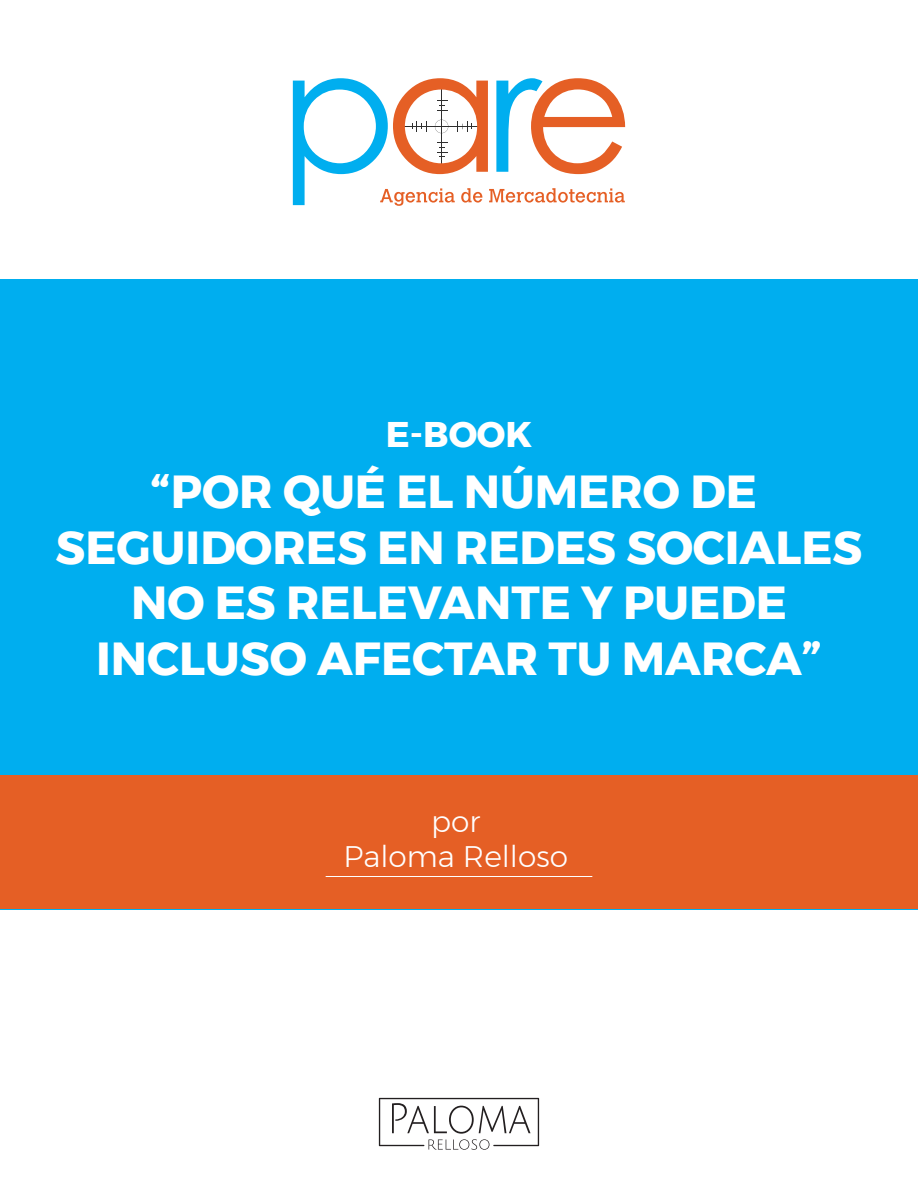
<style>
.page{position:relative;width:918px;height:1188px;background:#fff}
.page>*{position:absolute;margin:0;border:0;box-sizing:border-box;transform-origin:0 0}
.t1{font:700 46.2px/55.5px "Montserrat";color:#fff;text-align:center}
.t2{font:700 35.55px "Montserrat";color:#fff}
.t3{font:300 29.7px/35.5px "Montserrat";color:#fff;text-align:center}
</style>
<div class="page">
<svg style="left:293px;top:78px;width:332px;height:128px"></svg>
<svg style="left:379px;top:1098px;width:160px;height:52px"></svg>
<div style="left:0;top:279px;width:918px;height:630px;background:#00aeef"></div>
<div style="left:0;top:776px;width:918px;height:133px;background:#e55f25"></div>
<hr style="left:326px;top:876px;width:266px;height:1px;background:#fff">
<p class="t2" style="left:386px;top:406px;width:148px">E-BOOK</p>
<p class="t1" style="left:56px;top:464px;width:808px">“POR QUÉ EL NÚMERO DE<br>SEGUIDORES EN REDES SOCIALES<br>NO ES RELEVANTE Y PUEDE<br>INCLUSO AFECTAR TU MARCA”</p>
<p class="t3" style="left:344px;top:803px;width:226px">por<br>Paloma Relloso</p>
</div>
